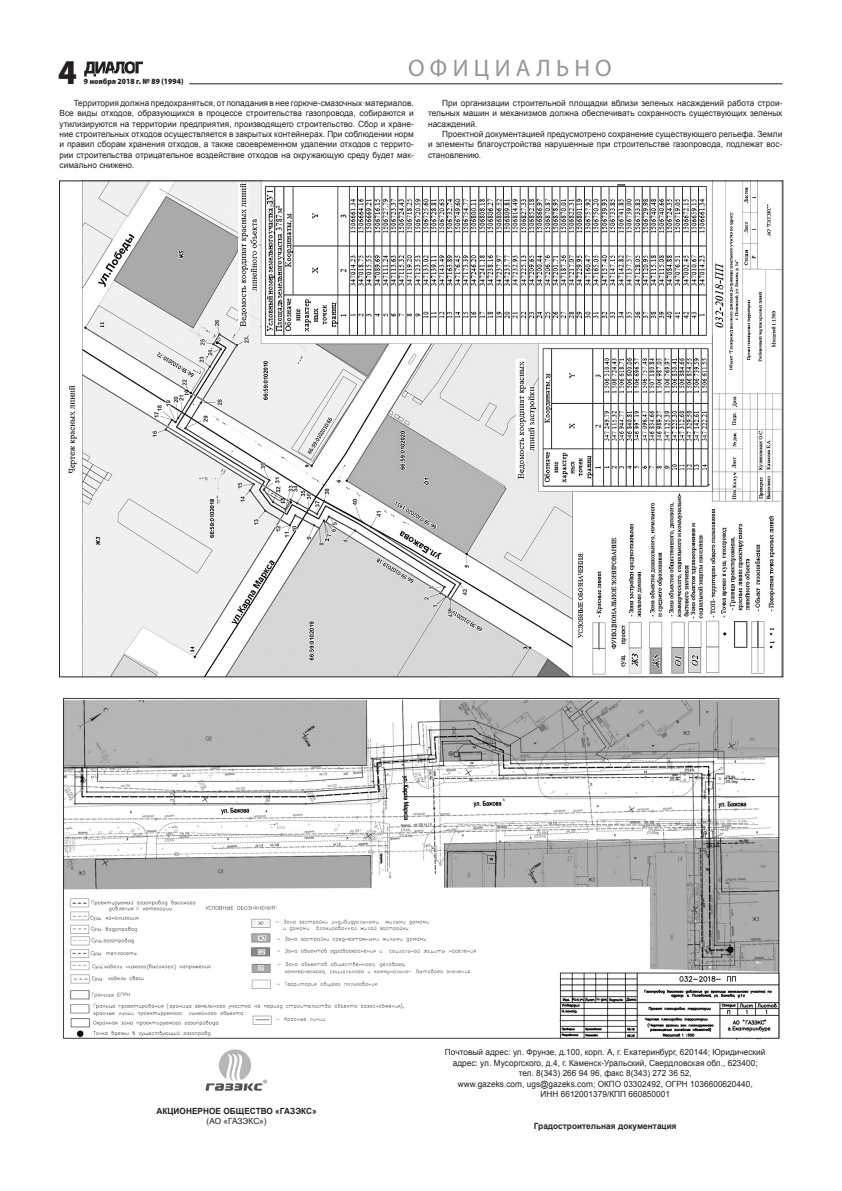
<style>
.page{position:relative;width:842px;height:1191px;background:#fff}
.page>*{position:absolute;margin:0;border:0;box-sizing:border-box;transform-origin:0 0}
.t1{font:900 semi-condensed 35px "Myriad Pro";color:#231f20}
.t2{font:24px "Myriad Pro";letter-spacing:.22em;color:#939598}
.t3{font:8.5px/10.3px "Arial";letter-spacing:.005em;color:#231f20;text-align:justify}
.t4{font:700 8.5px "Arial";letter-spacing:.005em;color:#231f20}
.t5{font:900 semi-condensed 8px "Myriad Pro";color:#231f20}
</style>
<div class="page">
<hr style="left:189px;top:84px;width:593px;height:1px;background:#231f20">
<svg style="left:84px;top:61px;width:59px;height:16px"></svg>
<img style="left:68px;top:183px;width:713px;height:492px">
<img style="left:63px;top:697px;width:717px;height:342px">
<img style="left:205px;top:1049px;width:62px;height:42px">
<h2 class="t2" style="left:408px;top:53px;width:205px">ОФИЦИАЛЬНО</h2>
<p class="t3" style="left:60px;top:98px;width:356px;text-indent:14px">Территория должна предохраняться, от попадания в нее горюче-смазочных·материалов.<br>Все виды отходов, образующихся в процессе строительства газопровода, собираются и утилизируются на территории предприятия, производящего строительство. Сбор и хране&shy;ние строительных отходов осуществляется в закрытых контейнерах. При соблюдении норм и правил сборам хранения отходов, а также своевременном удалении отходов с террито&shy;рии строительства отрицательное воздействие отходов на окружающую среду будет мак&shy;симально снижено.</p>
<p class="t3" style="left:428px;top:98px;width:356px;text-indent:14px">При организации строительной площадки вблизи зеленых насаждений работа строи&shy;тельных машин и механизмов должна обеспечивать сохранность существующих зеленых насаждений.</p>
<h1 class="t1" style="left:58px;top:49px;width:20px">4</h1>
<p class="t5" style="left:84px;top:76px;width:101px">9 ноября 2018 г. № 89 (1994)</p>
<p class="t3" style="left:428px;top:129px;width:356px;text-indent:14px">Проектной документацией предусмотрено сохранение существующего рельефа. Земли и элементы благоустройства нарушенные при строительстве газопровода, подлежат вос&shy;становлению.</p>
<p class="t4" style="left:156px;top:1105px;width:162px">АКЦИОНЕРНОЕ ОБЩЕСТВО «ГАЗЭКС»</p>
<p class="t3" style="left:207px;top:1116px;width:62px">(АО «ГАЗЭКС»)</p>
<p class="t3" style="left:445px;top:1047px;width:322px;text-align:center">Почтовый адрес: ул. Фрунзе, д.100, корп. А, г. Екатеринбург, 620144; Юридический адрес: ул. Мусоргского, д.4, г. Каменск-Уральский, Свердловская обл., 623400; тел. 8(343) 266 94 96, факс 8(343) 272 36 52,<br>www.gazeks.com, ugs@gazeks.com; ОКПО 03302492, ОГРН 1036600620440,<br>ИНН 6612001379/КПП 660850001</p>
<p class="t4" style="left:534px;top:1120px;width:144px">Градостроительная документация</p>
</div>
